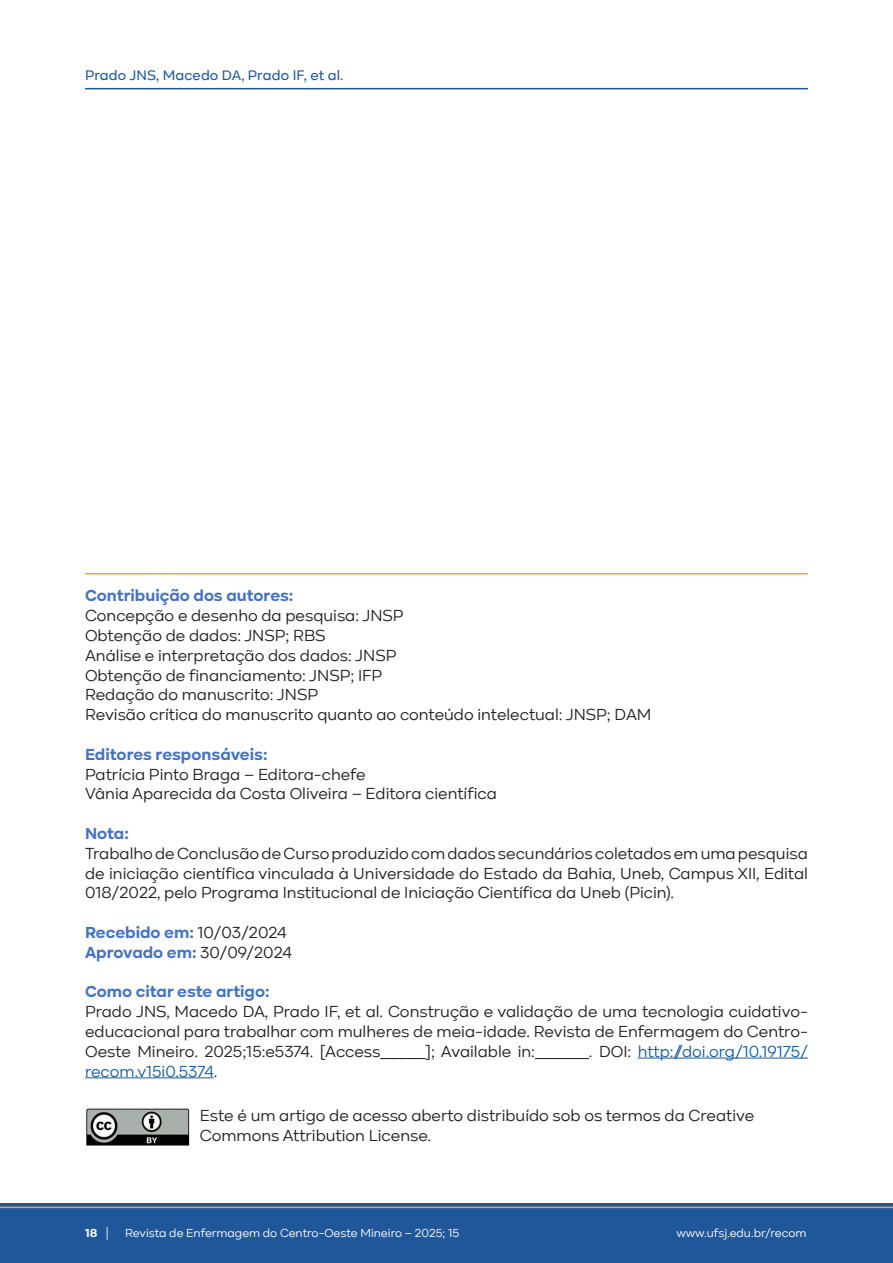
<style>
.page{position:relative;width:893px;height:1263px;background:#fff}
.page>*{position:absolute;margin:0;border:0;box-sizing:border-box;transform-origin:0 0}
.t1{font:16.5px/19.8px "Kinetika";color:#231f20;text-align:justify}
.t2{font:700 16.5px "Kinetika";color:#4472c4}
.t3{font:500 14.25px "Kinetika";letter-spacing:.01em;color:#20579b}
.t4{font:12px "Kinetika";color:#fff}
.t5{font:700 12px "Kinetika";color:#fff}
.s1{font-weight:400;color:#231f20}
.s2{color:#175d9e}
.s3{font-weight:400}
</style>
<div class="page">
<div style="left:0;top:1203px;width:893px;height:60px;background:#20579b"></div>
<hr style="left:0;top:1206px;width:893px;height:2px;background:#f9a42e">
<hr style="left:85px;top:88px;width:723px;height:1px;background:#20579b">
<hr style="left:85px;top:573px;width:723px;height:1px;background:#f9a42e">
<hr style="left:638px;top:1058px;width:170px;height:1px;background:#175d9e">
<hr style="left:85px;top:1077px;width:129px;height:1px;background:#175d9e">
<img style="left:86px;top:1108px;width:104px;height:38px">
<p class="t3" style="left:85px;top:67px;width:260px">Prado JNS, Macedo DA, Prado IF, et al.</p>
<p class="t2" style="left:85px;top:586px;width:210px">Contribuição dos autores:</p>
<p class="t1" style="left:85px;top:606px;width:320px">Concepção e desenho da pesquisa: JNSP</p>
<p class="t1" style="left:85px;top:625px;width:242px">Obtenção de dados: JNSP; RBS</p>
<p class="t1" style="left:85px;top:645px;width:313px">Análise e interpretação dos dados: JNSP</p>
<p class="t1" style="left:85px;top:665px;width:299px">Obtenção de financiamento: JNSP; IFP</p>
<p class="t1" style="left:85px;top:685px;width:235px">Redação do manuscrito: JNSP</p>
<p class="t1" style="left:85px;top:705px;width:568px">Revisão crítica do manuscrito quanto ao conteúdo intelectual: JNSP; DAM</p>
<p class="t2" style="left:85px;top:744px;width:184px">Editores responsáveis:</p>
<p class="t1" style="left:85px;top:764px;width:282px">Patrícia Pinto Braga – Editora-chefe</p>
<p class="t1" style="left:85px;top:784px;width:413px">Vânia Aparecida da Costa Oliveira – Editora científica</p>
<p class="t2" style="left:85px;top:823px;width:45px">Nota:</p>
<p class="t1" style="left:85px;top:843px;width:724px">Trabalho de Conclusão de Curso produzido com dados secundários coletados em uma pesquisa de iniciação científica vinculada à Universidade do Estado da Bahia, Uneb, Campus XII, Edital 018/2022, pelo Programa Institucional de Iniciação Científica da Uneb (Picin).</p>
<p class="t2" style="left:85px;top:922px;width:203px">Recebido em: <span class="s1">10/03/2024</span></p>
<p class="t2" style="left:85px;top:942px;width:208px">Aprovado em: <span class="s1">30/09/2024</span></p>
<p class="t2" style="left:85px;top:982px;width:186px">Como citar este artigo:</p>
<p class="t1" style="left:85px;top:1002px;width:724px">Prado JNS, Macedo DA, Prado IF, et al. Construção e validação de uma tecnologia cuidativo&shy;educacional para trabalhar com mulheres de meia-idade. Revista de Enfermagem do Centro-Oeste Mineiro. 2025;15:e5374. [Access_____]; Available in:______. DOI: <span class="s2">http://doi.org/10.19175/ recom.v15i0.5374</span>.</p>
<p class="t1" style="left:200px;top:1106px;width:556px">Este é um artigo de acesso aberto distribuído sob os termos da Creative<br>Commons Attribution License.</p>
<p class="t5" style="left:85px;top:1225px;width:25px">18 <span class="s3">|</span></p>
<p class="t4" style="left:125px;top:1226px;width:336px">Revista de Enfermagem do Centro-Oeste Mineiro – 2025; 15</p>
<p class="t4" style="left:676px;top:1226px;width:132px">www.ufsj.edu.br/recom</p>
</div>
